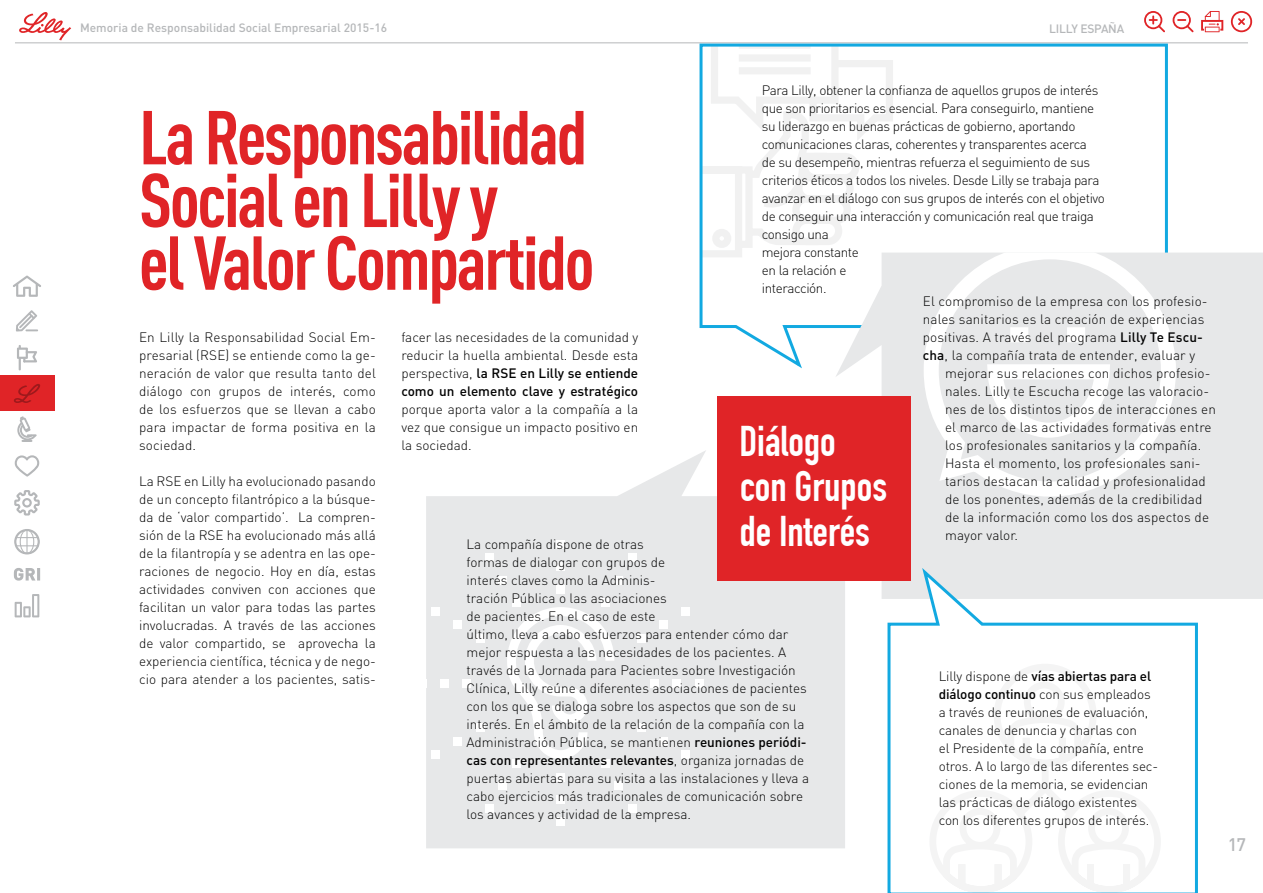
<style>
.page{position:relative;width:1263px;height:893px;background:#fff}
.page>*{position:absolute;margin:0;border:0;box-sizing:border-box;transform-origin:0 0}
.t1{font:700 condensed 75px/62.7px "DIN Pro";letter-spacing:-.03em;color:#e02427}
.t2{font:700 42px/44.8px "DIN Condensed";color:#fff}
.t3{font:500 18px "DIN";color:#b5b7b9}
.t4{font:300 13.5px/18px "DIN";color:#000;text-align:justify}
.t5{font:300 13.5px/18px "DIN";letter-spacing:-.03em;color:#000}
.t6{font:500 12px "DIN";color:#b5b7b9}
.t7{font:500 12px "DIN";letter-spacing:-.02em;color:#b5b7b9}
.s1{font-weight:500}
</style>
<div class="page">
<hr style="left:15px;top:42px;width:1233px;height:1px;background:#b5b7b9">
<svg style="left:19px;top:12px;width:52px;height:28px"></svg>
<svg style="left:1144px;top:11px;width:21px;height:21px"></svg>
<svg style="left:1172px;top:11px;width:21px;height:21px"></svg>
<svg style="left:1201px;top:11px;width:22px;height:21px"></svg>
<svg style="left:1231px;top:11px;width:22px;height:21px"></svg>
<svg style="left:14px;top:568px;width:26px;height:13px"></svg>
<svg style="left:13px;top:275px;width:28px;height:22px"></svg>
<svg style="left:16px;top:310px;width:22px;height:21px"></svg>
<svg style="left:17px;top:345px;width:20px;height:25px"></svg>
<svg style="left:17px;top:416px;width:20px;height:26px"></svg>
<svg style="left:14px;top:529px;width:26px;height:25px"></svg>
<svg style="left:15px;top:455px;width:24px;height:22px"></svg>
<svg style="left:14px;top:490px;width:26px;height:25px"></svg>
<svg style="left:15px;top:594px;width:24px;height:23px"></svg>
<svg style="left:426px;top:450px;width:419px;height:398px;fill:#e7e8e9"></svg>
<svg style="left:507px;top:607px;width:107px;height:152px"></svg>
<div style="left:476px;top:634px;width:9px;height:9px;background:#fff"></div>
<div style="left:453px;top:620px;width:9px;height:9px;background:#fff"></div>
<div style="left:431px;top:607px;width:9px;height:9px;background:#fff"></div>
<div style="left:511px;top:598px;width:9px;height:9px;background:#fff"></div>
<div style="left:498px;top:576px;width:9px;height:9px;background:#fff"></div>
<div style="left:485px;top:553px;width:9px;height:9px;background:#fff"></div>
<div style="left:556px;top:562px;width:9px;height:9px;background:#fff"></div>
<div style="left:556px;top:585px;width:9px;height:9px;background:#fff"></div>
<div style="left:556px;top:540px;width:9px;height:9px;background:#fff"></div>
<div style="left:637px;top:634px;width:9px;height:9px;background:#fff"></div>
<div style="left:659px;top:620px;width:9px;height:9px;background:#fff"></div>
<div style="left:681px;top:607px;width:9px;height:9px;background:#fff"></div>
<div style="left:601px;top:598px;width:9px;height:9px;background:#fff"></div>
<div style="left:614px;top:576px;width:9px;height:9px;background:#fff"></div>
<div style="left:628px;top:553px;width:9px;height:9px;background:#fff"></div>
<div style="left:440px;top:679px;width:9px;height:9px;background:#fff"></div>
<div style="left:462px;top:679px;width:9px;height:9px;background:#fff"></div>
<div style="left:476px;top:723px;width:9px;height:9px;background:#fff"></div>
<div style="left:453px;top:737px;width:9px;height:9px;background:#fff"></div>
<div style="left:431px;top:750px;width:9px;height:9px;background:#fff"></div>
<div style="left:511px;top:759px;width:9px;height:9px;background:#fff"></div>
<div style="left:498px;top:781px;width:9px;height:9px;background:#fff"></div>
<div style="left:485px;top:804px;width:9px;height:9px;background:#fff"></div>
<div style="left:556px;top:795px;width:9px;height:9px;background:#fff"></div>
<div style="left:556px;top:772px;width:9px;height:9px;background:#fff"></div>
<div style="left:556px;top:817px;width:9px;height:9px;background:#fff"></div>
<div style="left:672px;top:679px;width:9px;height:9px;background:#fff"></div>
<div style="left:650px;top:679px;width:9px;height:9px;background:#fff"></div>
<div style="left:695px;top:679px;width:9px;height:9px;background:#fff"></div>
<div style="left:637px;top:723px;width:9px;height:9px;background:#fff"></div>
<div style="left:659px;top:737px;width:9px;height:9px;background:#fff"></div>
<div style="left:681px;top:750px;width:9px;height:9px;background:#fff"></div>
<div style="left:601px;top:759px;width:9px;height:9px;background:#fff"></div>
<div style="left:614px;top:781px;width:9px;height:9px;background:#fff"></div>
<div style="left:628px;top:804px;width:9px;height:9px;background:#fff"></div>
<div style="left:0;top:376px;width:54px;height:35px;background:#e02427"></div>
<svg style="left:698px;top:42px;width:471px;height:327px"></svg>
<svg style="left:835px;top:253px;width:428px;height:346px;fill:#e7e8e9"></svg>
<svg style="left:916px;top:253px;width:267px;height:251px"></svg>
<div style="left:718px;top:396px;width:193px;height:185px;background:#e02427"></div>
<svg style="left:886px;top:563px;width:313px;height:330px"></svg>
<p class="t6" style="left:80px;top:20px;width:309px">Memoria de Responsabilidad Social Empresarial 2015-16</p>
<p class="t7" style="left:1049px;top:21px;width:76px">LILLY ESPAÑA</p>
<p class="t5" style="left:762px;top:81px;width:345px">Para Lilly, obtener la confianza de aquellos grupos de interés que son prioritarios es esencial. Para conseguirlo, mantiene su liderazgo en buenas prácticas de gobierno, aportando comunicaciones claras, coherentes y transparentes acerca<br>de su desempeño, mientras refuerza el seguimiento de sus criterios éticos a todos los niveles. Desde Lilly se trabaja para avanzar en el diálogo con sus grupos de interés con el objetivo de conseguir una interacción y comunicación real que traiga consigo una<br>mejora constante<br>en la relación e<br>interacción.</p>
<h1 class="t1" style="left:139px;top:100px;width:457px">La Responsabilidad<br>Social en Lilly y<br>el Valor Compartido</h1>
<p class="t4" style="left:139px;top:328px;width:238px">En Lilly la Responsabilidad Social Em&shy;presarial (RSE) se entiende como la ge&shy;neración de valor que resulta tanto del diálogo con grupos de interés, como de los esfuerzos que se llevan a cabo para impactar de forma positiva en la sociedad.</p>
<p class="t4" style="left:139px;top:472px;width:238px">La RSE en Lilly ha evolucionado pasando de un concepto filantrópico a la búsque&shy;da de ‘valor compartido’. La compren&shy;sión de la RSE ha evolucionado más allá de la filantropía y se adentra en las ope&shy;raciones de negocio. Hoy en día, estas actividades conviven con acciones que facilitan un valor para todas las partes involucradas. A través de las acciones de valor compartido, se aprovecha la experiencia científica, técnica y de nego&shy;cio para atender a los pacientes, satis-</p>
<p class="t4" style="left:923px;top:292px;width:286px">El compromiso de la empresa con los profesio-</p>
<p class="t4" style="left:923px;top:310px;width:283px">nales sanitarios es la creación de experiencias</p>
<p class="t4" style="left:923px;top:328px;width:282px">positivas. A través del programa <span class="s1">Lilly Te Escu-</span></p>
<p class="t4" style="left:923px;top:346px;width:274px"><span class="s1">cha</span>, la compañía trata de entender, evaluar y</p>
<p class="t4" style="left:945px;top:364px;width:267px">mejorar sus relaciones con dichos profesio-</p>
<p class="t4" style="left:945px;top:382px;width:266px">nales. Lilly te Escucha recoge las valoracio-</p>
<p class="t4" style="left:945px;top:400px;width:272px">nes de los distintos tipos de interacciones en</p>
<p class="t4" style="left:945px;top:418px;width:268px">el marco de las actividades formativas entre</p>
<p class="t4" style="left:945px;top:436px;width:258px">los profesionales sanitarios y la compañía.</p>
<p class="t4" style="left:945px;top:454px;width:257px">Hasta el momento, los profesionales sani-</p>
<p class="t4" style="left:945px;top:472px;width:262px">tarios destacan la calidad y profesionalidad</p>
<p class="t4" style="left:945px;top:490px;width:259px">de los ponentes, además de la credibilidad</p>
<p class="t4" style="left:945px;top:508px;width:265px">de la información como los dos aspectos de</p>
<p class="t4" style="left:945px;top:526px;width:75px">mayor valor.</p>
<p class="t4" style="left:401px;top:328px;width:238px">facer las necesidades de la comunidad y reducir la huella ambiental. Desde esta perspectiva, <span class="s1">la RSE en Lilly se entiende como un elemento clave y estratégico</span></p>
<p class="t4" style="left:401px;top:400px;width:238px">porque aporta valor a la compañía a la vez que consigue un impacto positivo en la sociedad.</p>
<h2 class="t2" style="left:739px;top:420px;width:149px">Diálogo con Grupos de Interés</h2>
<p class="t4" style="left:466px;top:535px;width:344px;text-align:left">La compañía dispone de otras<br>formas de dialogar con grupos de<br>interés claves como la Adminis-<br>tración Pública o las asociaciones<br>de pacientes. En el caso de este<br>último, lleva a cabo esfuerzos para entender cómo dar mejor respuesta a las necesidades de los pacientes. A través de la Jornada para Pacientes sobre Investigación Clínica, Lilly reúne a diferentes asociaciones de pacientes con los que se dialoga sobre los aspectos que son de su interés. En el ámbito de la relación de la compañía con la Administración Pública, se mantienen <span class="s1">reuniones periódi&shy;cas con representantes relevantes</span>, organiza jornadas de puertas abiertas para su visita a las instalaciones y lleva a cabo ejercicios más tradicionales de comunicación sobre los avances y actividad de la empresa.</p>
<p class="t4" style="left:939px;top:667px;width:221px;text-align:left">Lilly dispone de <span class="s1">vías abiertas para el diálogo continuo</span> con sus empleados a través de reuniones de evaluación, canales de denuncia y charlas con<br>el Presidente de la compañía, entre otros. A lo largo de las diferentes sec&shy;ciones de la memoria, se evidencian las prácticas de diálogo existentes con los diferentes grupos de interés.</p>
<h3 class="t3" style="left:1228px;top:833px;width:20px">17</h3>
</div>
